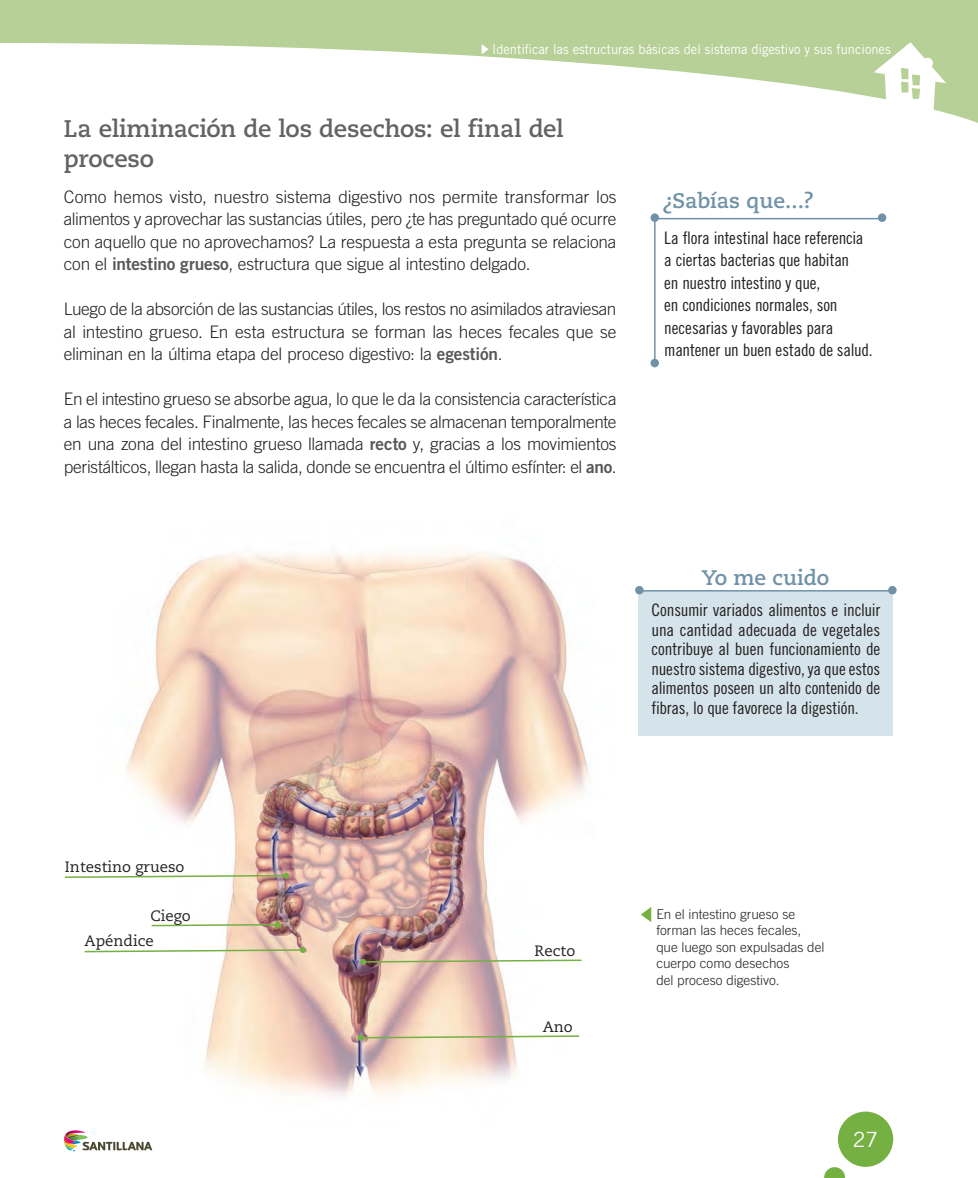
<style>
.page{position:relative;width:978px;height:1178px;background:#fff}
.page>*{position:absolute;margin:0;border:0;box-sizing:border-box;transform-origin:0 0}
.t1{font:700 24px/30px "Caecilia LT Std";letter-spacing:-.01em;color:#636366}
.t2{font:700 21px "Caecilia LT Std";color:#7092a8}
.t3{font:21px "Trade Gothic LT Std";color:#fff}
.t4{font:300 17.25px/22.5px "Trade Gothic LT Std";letter-spacing:-.015em;color:#231f20;text-align:justify}
.t5{font:17.25px/22.5px "Trade Gothic LT Std Cn 18";letter-spacing:-.01em;color:#231f20}
.t6{font:15px/25.3px "Caecilia LT Std";color:#231f20}
.t7{font:300 13.5px/16.5px "Trade Gothic LT Std";color:#231f20}
.t8{font:13.5px "Trade Gothic LT Std";color:#fff;scale:.95 1}
.s1{font-family:"Trade Gothic LT Std Bd 2";font-weight:400;color:#57585a}
</style>
<div class="page">
<svg style="left:824px;top:1167px;width:21px;height:11px"></svg>
<div style="left:838px;top:1111px;width:55px;height:56px;background:#75b042;border-radius:50%"></div>
<svg style="left:64px;top:1130px;width:88px;height:21px"></svg>
<svg style="left:0;top:0;width:978px;height:123px;fill:#b6d097"></svg>
<img style="left:126px;top:552px;width:464px;height:544px">
<svg style="left:874px;top:42px;width:72px;height:73px"></svg>
<svg style="left:482px;top:44px;width:7px;height:10px"></svg>
<svg style="left:65px;top:872px;width:224px;height:7px"></svg>
<svg style="left:360px;top:959px;width:223px;height:6px"></svg>
<svg style="left:358px;top:1034px;width:223px;height:7px"></svg>
<svg style="left:641px;top:907px;width:10px;height:15px"></svg>
<svg style="left:650px;top:213px;width:9px;height:9px"></svg>
<div style="left:650px;top:359px;width:9px;height:8px;background:#7092a8;border-radius:50%"></div>
<div style="left:878px;top:213px;width:8px;height:9px;background:#7092a8;border-radius:50%"></div>
<svg style="left:653px;top:217px;width:229px;height:148px"></svg>
<div style="left:639px;top:591px;width:254px;height:145px;background:#d5e3ea"></div>
<hr style="left:639px;top:590px;width:254px;height:1px;background:#7092a8">
<div style="left:635px;top:586px;width:9px;height:8px;background:#7092a8;border-radius:50%"></div>
<div style="left:888px;top:586px;width:9px;height:8px;background:#7092a8;border-radius:50%"></div>
<svg style="left:150px;top:922px;width:131px;height:6px"></svg>
<svg style="left:84px;top:947px;width:222px;height:6px"></svg>
<p class="t8" style="left:492px;top:41px;width:421px">Identificar las estructuras básicas del sistema digestivo y sus funciones</p>
<p class="t1" style="left:64px;top:114px;width:501px">La eliminación de los desechos: el final del proceso</p>
<p class="t4" style="left:64px;top:185px;width:554px">Como hemos visto, nuestro sistema digestivo nos permite transformar los alimentos y aprovechar las sustancias útiles, pero ¿te has preguntado qué ocurre con aquello que no aprovechamos? La respuesta a esta pregunta se relaciona con el <span class="s1">intestino grueso</span>, estructura que sigue al intestino delgado.</p>
<p class="t4" style="left:64px;top:298px;width:554px">Luego de la absorción de las sustancias útiles, los restos no asimilados atraviesan al intestino grueso. En esta estructura se forman las heces fecales que se eliminan en la última etapa del proceso digestivo: la <span class="s1">egestión</span>.</p>
<p class="t4" style="left:64px;top:388px;width:554px">En el intestino grueso se absorbe agua, lo que le da la consistencia característica a las heces fecales. Finalmente, las heces fecales se almacenan temporalmente en una zona del intestino grueso llamada <span class="s1">recto</span> y, gracias a los movimientos peristálticos, llegan hasta la salida, donde se encuentra el último esfínter: el <span class="s1">ano</span>.</p>
<p class="t2" style="left:662px;top:189px;width:153px">¿Sabías que...?</p>
<p class="t5" style="left:664px;top:226px;width:210px">La flora intestinal hace referencia a ciertas bacterias que habitan<br>en nuestro intestino y que,<br>en condiciones normales, son necesarias y favorables para mantener un buen estado de salud.</p>
<p class="t2" style="left:702px;top:566px;width:129px">Yo me cuido</p>
<p class="t5" style="left:652px;top:600px;width:230px;line-height:19.5px;text-align:justify">Consumir variados alimentos e incluir una cantidad adecuada de vegetales contribuye al buen funcionamiento de nuestro sistema digestivo, ya que estos alimentos poseen un alto contenido de fibras, lo que favorece la digestión.</p>
<p class="t6" style="left:65px;top:854px;width:121px">Intestino grueso</p>
<p class="t6" style="left:85px;top:903px;width:108px;text-indent:66px">Ciego<br>Apéndice</p>
<p class="t6" style="left:535px;top:939px;width:42px">Recto</p>
<p class="t6" style="left:543px;top:1014px;width:32px">Ano</p>
<p class="t7" style="left:656px;top:905px;width:169px">En el intestino grueso se forman las heces fecales, que luego son expulsadas del cuerpo como desechos<br>del proceso digestivo.</p>
<p class="t3" style="left:853px;top:1126px;width:27px">27</p>
</div>
